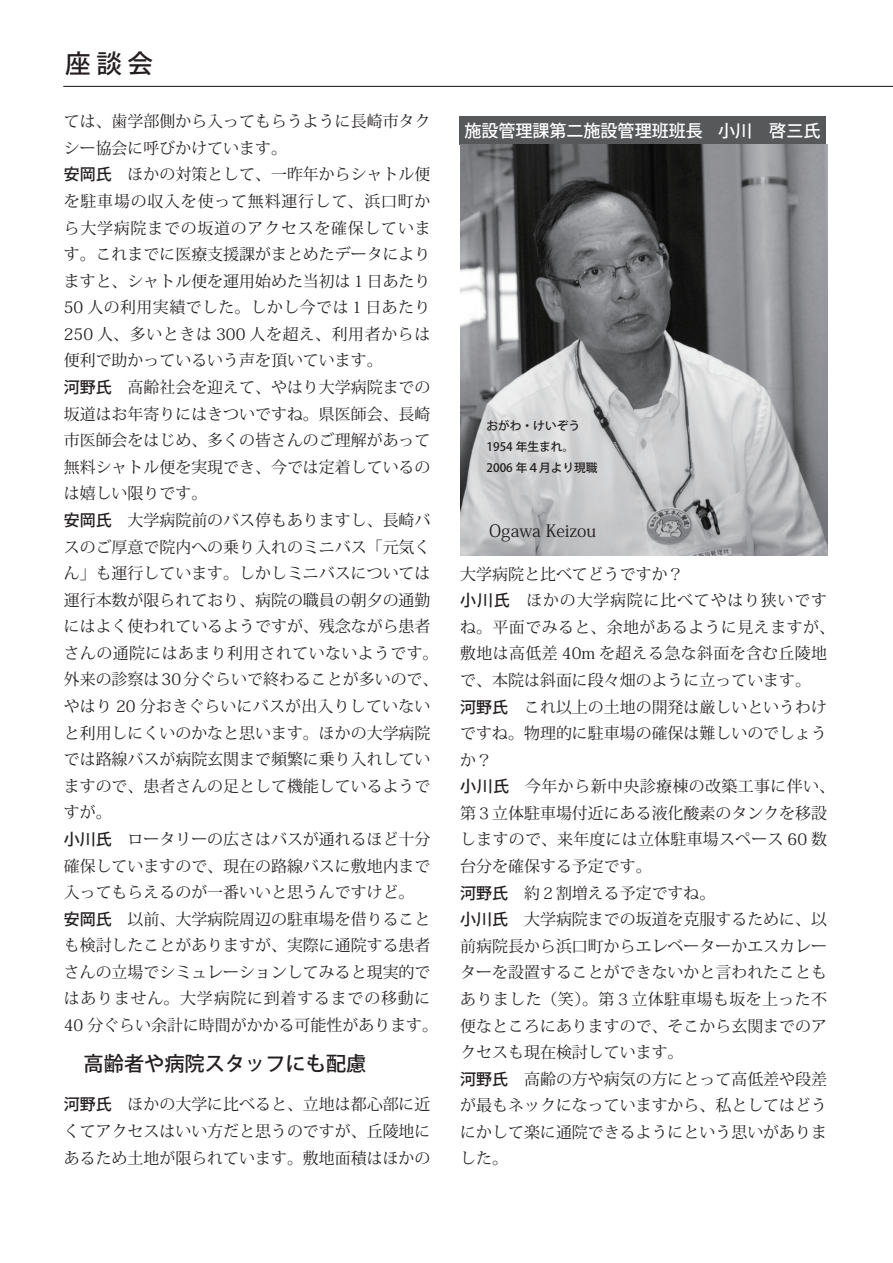
<style>
.page{position:relative;width:893px;height:1263px;background:#fff}
.page>*{position:absolute;margin:0;border:0;box-sizing:border-box;transform-origin:0 0}
.t1{font:500 25.5px "Koz Go Pro";color:#231f20}
.t2{font:500 20.25px "Koz Go Pro";color:#231f20}
.t3{font:500 16.95px "Koz Go Pro";color:#fff}
.t4{font:16.95px "Koz Min Pro";color:#231f20}
.t5{font:15.9px/26.5px "Koz Min Pro";color:#231f20}
.t6{font:500 11.7px/21.3px "Koz Go Pro";color:#231f20}
.s1{font-family:"Koz Go Pro";font-weight:500}
</style>
<div class="page">
<hr style="left:64px;top:86px;width:829px;height:1px;background:#231f20">
<div style="left:460px;top:116px;width:366px;height:28px;background:#57585a"></div>
<img style="left:460px;top:144px;width:367px;height:412px">
<h1 class="t1" style="left:65px;top:48px;width:89px">座 談 会</h1>
<p class="t5" style="left:64px;top:108px;width:376px">ては、歯学部側から入ってもらうように長崎市タクシー協会に呼びかけています。<br><span class="s1">安岡氏</span>　ほかの対策として、一昨年からシャトル便を駐車場の収入を使って無料運行して、浜口町から大学病院までの坂道のアクセスを確保しています。これまでに医療支援課がまとめたデータによりますと、シャトル便を運用始めた当初は１日あたり<br>50 人の利用実績でした。しかし今では１日あたり<br>250 人、多いときは 300 人を超え、利用者からは便利で助かっているいう声を頂いています。<br><span class="s1">河野氏</span>　高齢社会を迎えて、やはり大学病院までの坂道はお年寄りにはきついですね。県医師会、長崎市医師会をはじめ、多くの皆さんのご理解があって無料シャトル便を実現でき、今では定着しているのは嬉しい限りです。<br><span class="s1">安岡氏</span>　大学病院前のバス停もありますし、長崎バスのご厚意で院内への乗り入れのミニバス「元気くん」も運行しています。しかしミニバスについては運行本数が限られており、病院の職員の朝夕の通勤にはよく使われているようですが、残念ながら患者さんの通院にはあまり利用されていないようです。外来の診察は30分ぐらいで終わることが多いので、やはり 20 分おきぐらいにバスが出入りしていないと利用しにくいのかなと思います。ほかの大学病院では路線バスが病院玄関まで頻繁に乗り入れしていますので、患者さんの足として機能しているようですが。<br><span class="s1">小川氏</span>　ロータリーの広さはバスが通れるほど十分確保していますので、現在の路線バスに敷地内まで入ってもらえるのが一番いいと思うんですけど。<br><span class="s1">安岡氏</span>　以前、大学病院周辺の駐車場を借りることも検討したことがありますが、実際に通院する患者さんの立場でシミュレーションしてみると現実的ではありません。大学病院に到着するまでの移動に<br>40 分ぐらい余計に時間がかかる可能性があります。</p>
<p class="t2" style="left:84px;top:1050px;width:284px">高齢者や病院スタッフにも配慮</p>
<p class="t5" style="left:64px;top:1091px;width:368px;text-align:justify"><span class="s1">河野氏</span>　ほかの大学に比べると、立地は都心部に近くてアクセスはいい方だと思うのですが、丘陵地にあるため土地が限られています。敷地面積はほかの</p>
<p class="t3" style="left:465px;top:120px;width:240px">施設管理課第二施設管理班班長</p>
<p class="t3" style="left:718px;top:120px;width:104px">小川　啓三氏</p>
<p class="t6" style="left:486px;top:415px;width:113px">おがわ・けいぞう<br>1954 年生まれ。<br>2006 年４月より現職</p>
<p class="t4" style="left:489px;top:518px;width:109px">Ogawa Keizou</p>
<p class="t5" style="left:460px;top:560px;width:376px">大学病院と比べてどうですか？<br><span class="s1">小川氏</span>　ほかの大学病院に比べてやはり狭いですね。平面でみると、余地があるように見えますが、敷地は高低差 40m を超える急な斜面を含む丘陵地で、本院は斜面に段々畑のように立っています。<br><span class="s1">河野氏</span>　これ以上の土地の開発は厳しいというわけですね。物理的に駐車場の確保は難しいのでしょうか？<br><span class="s1">小川氏</span>　今年から新中央診療棟の改築工事に伴い、第３立体駐車場付近にある液化酸素のタンクを移設しますので、来年度には立体駐車場スペース 60 数台分を確保する予定です。<br><span class="s1">河野氏</span>　約２割増える予定ですね。<br><span class="s1">小川氏</span>　大学病院までの坂道を克服するために、以前病院長から浜口町からエレベーターかエスカレーターを設置することができないかと言われたこともありました（笑）。第３立体駐車場も坂を上った不便なところにありますので、そこから玄関までのアクセスも現在検討しています。<br><span class="s1">河野氏</span>　高齢の方や病気の方にとって高低差や段差が最もネックになっていますから、私としてはどうにかして楽に通院できるようにという思いがありました。</p>
</div>
